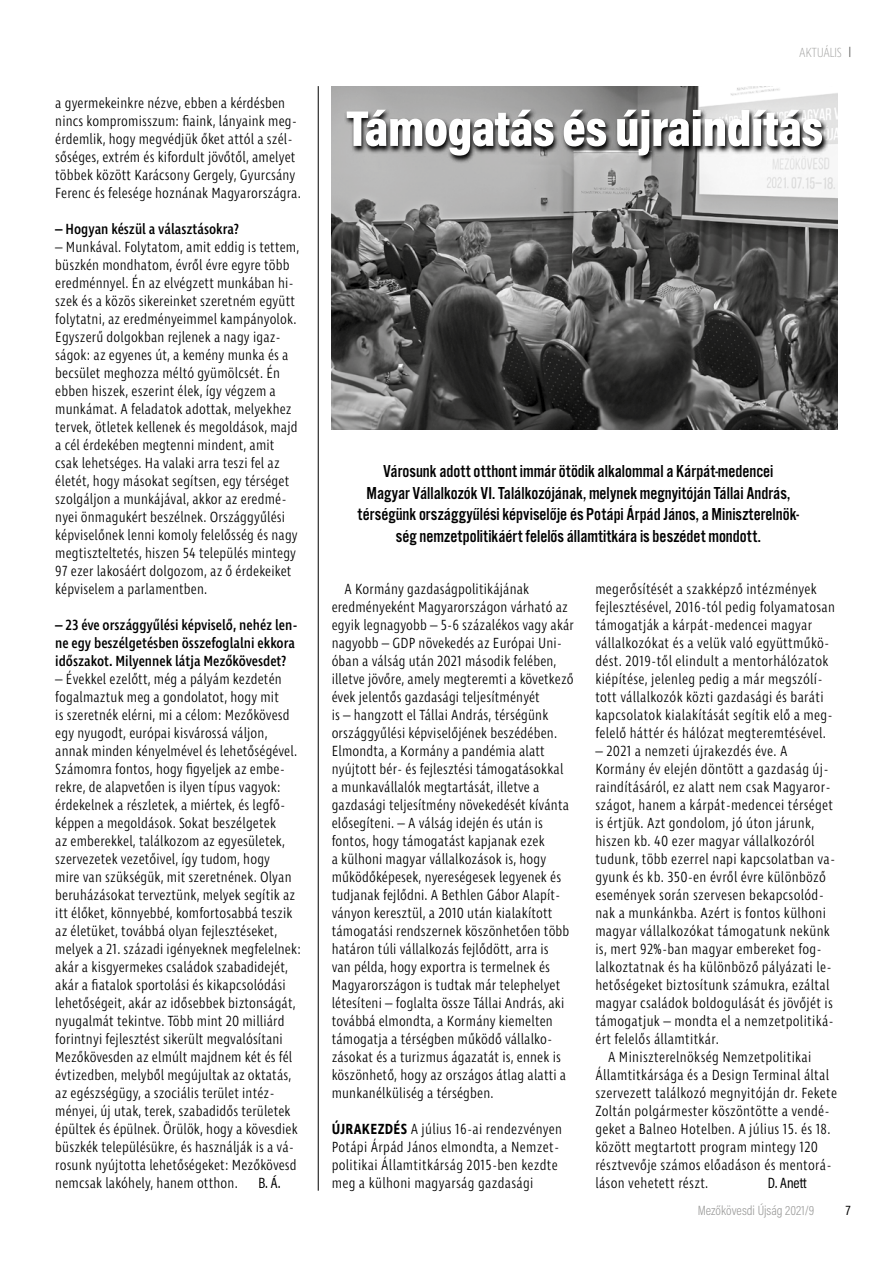
<style>
.page{position:relative;width:893px;height:1263px;background:#fff}
.page>*{position:absolute;margin:0;border:0;box-sizing:border-box;transform-origin:0 0}
.t1{font:900 51px "Acumin Pro Cond";letter-spacing:-.01em;color:#fff}
.t2{font:18px/21.6px "Alternate Got No 3 D";color:#000;text-align:center}
.t3{font:300 15px/18px "Ingra Cd";letter-spacing:.01em;color:#000}
.t4{font:500 15px/18px "Ingra Cd";color:#000}
.t5{font:15px "Acumin Pro Cond";color:#000}
.t6{font:300 13.5px "Acumin Pro Cond";color:#9d9d9c}
.t7{font:200 13.5px "Ingra Cd";letter-spacing:-.03em;color:#9d9d9c}
.t8{font:13.5px "Acumin Pro Cond";color:#000}
.s1{font-weight:600}
</style>
<div class="page">
<img style="left:332px;top:86px;width:506px;height:343px">
<hr style="left:318px;top:86px;width:1px;height:1105px;background:#000">
<svg style="left:344px;top:109px;width:485px;height:55px;background:#797878"></svg>
<p class="t3" style="left:55px;top:95px;width:247px">a gyermekeinkre nézve, ebben a kérdésben nincs kompromisszum: fiaink, lányaink meg&shy;érdemlik, hogy megvédjük őket attól a szél&shy;sőséges, extrém és kifordult jövőtől, amelyet többek között Karácsony Gergely, Gyurcsány Ferenc és felesége hoznának Magyarországra.</p>
<p class="t4" style="left:55px;top:221px;width:185px">– Hogyan készül a választásokra?</p>
<p class="t3" style="left:55px;top:239px;width:246px">– Munkával. Folytatom, amit eddig is tettem, büszkén mondhatom, évről évre egyre több eredménnyel. Én az elvégzett munkában hi&shy;szek és a közös sikereinket szeretném együtt folytatni, az eredményeimmel kampányolok.<br>Egyszerű dolgokban rejlenek a nagy igaz&shy;ságok: az egyenes út, a kemény munka és a becsület meghozza méltó gyümölcsét. Én ebben hiszek, eszerint élek, így végzem a munkámat. A feladatok adottak, melyekhez tervek, ötletek kellenek és megoldások, majd a cél érdekében megtenni mindent, amit csak lehetséges. Ha valaki arra teszi fel az életét, hogy másokat segítsen, egy térséget szolgáljon a munkájával, akkor az eredmé&shy;nyei önmagukért beszélnek. Országgyűlési képviselőnek lenni komoly felelősség és nagy megtiszteltetés, hiszen 54 település mintegy 97 ezer lakosáért dolgozom, az ő érdekeiket képviselem a parlamentben.</p>
<p class="t4" style="left:55px;top:617px;width:244px">– 23 éve országgyűlési képviselő, nehéz len&shy;ne egy beszélgetésben összefoglalni ekkora időszakot. Milyennek látja Mezőkövesdet?</p>
<p class="t3" style="left:55px;top:671px;width:247px">– Évekkel ezelőtt, még a pályám kezdetén fogalmaztuk meg a gondolatot, hogy mit<br>is szeretnék elérni, mi a célom: Mezőkövesd egy nyugodt, európai kisvárossá váljon, annak minden kényelmével és lehetőségével.<br>Számomra fontos, hogy figyeljek az embe&shy;rekre, de alapvetően is ilyen típus vagyok: érdekelnek a részletek, a miértek, és legfő&shy;képpen a megoldások. Sokat beszélgetek<br>az emberekkel, találkozom az egyesületek, szervezetek vezetőivel, így tudom, hogy<br>mire van szükségük, mit szeretnének. Olyan beruházásokat terveztünk, melyek segítik az itt élőket, könnyebbé, komfortosabbá teszik az életüket, továbbá olyan fejlesztéseket, melyek a 21. századi igényeknek megfelelnek: akár a kisgyermekes családok szabadidejét, akár a fiatalok sportolási és kikapcsolódási lehetőségeit, akár az idősebbek biztonságát, nyugalmát tekintve. Több mint 20 milliárd forintnyi fejlesztést sikerült megvalósítani Mezőkövesden az elmúlt majdnem két és fél évtizedben, melyből megújultak az oktatás, az egészségügy, a szociális terület intéz&shy;ményei, új utak, terek, szabadidős területek épültek és épülnek. Örülök, hogy a kövesdiek büszkék településükre, és használják is a vá&shy;rosunk nyújtotta lehetőségeket: Mezőkövesd nemcsak lakóhely, hanem otthon.</p>
<p class="t5" style="left:259px;top:1173px;width:23px">B. Á.</p>
<p class="t7" style="left:799px;top:44px;width:44px">AKTUÁLIS</p>
<h1 class="t1" style="left:346px;top:95px;width:478px">Támogatás és újraindítás</h1>
<p class="t2" style="left:358px;top:461px;width:443px">Városunk adott otthont immár ötödik alkalommal a Kárpát-medencei<br>Magyar Vállalkozók VI. Találkozójának, melynek megnyitóján Tállai András, térségünk országgyűlési képviselője és Potápi Árpád János, a Miniszterelnök&shy;ség nemzetpolitikáért felelős államtitkára is beszédet mondott.</p>
<p class="t3" style="left:332px;top:581px;width:244px;text-indent:13px">A Kormány gazdaságpolitikájának eredményeként Magyarországon várható az egyik legnagyobb – 5-6 százalékos vagy akár nagyobb – GDP növekedés az Európai Uni&shy;óban a válság után 2021 második felében, illetve jövőre, amely megteremti a következő évek jelentős gazdasági teljesítményét<br>is – hangzott el Tállai András, térségünk országgyűlési képviselőjének beszédében.<br>Elmondta, a Kormány a pandémia alatt nyújtott bér- és fejlesztési támogatásokkal<br>a munkavállalók megtartását, illetve a gazdasági teljesítmény növekedését kívánta elősegíteni. – A válság idején és után is fontos, hogy támogatást kapjanak ezek<br>a külhoni magyar vállalkozások is, hogy működőképesek, nyereségesek legyenek és tudjanak fejlődni. A Bethlen Gábor Alapít&shy;ványon keresztül, a 2010 után kialakított támogatási rendszernek köszönhetően több határon túli vállalkozás fejlődött, arra is<br>van példa, hogy exportra is termelnek és Magyarországon is tudtak már telephelyet létesíteni – foglalta össze Tállai András, aki továbbá elmondta, a Kormány kiemelten támogatja a térségben működő vállalko&shy;zásokat és a turizmus ágazatát is, ennek is köszönhető, hogy az országos átlag alatti a munkanélküliség a térségben.</p>
<p class="t3" style="left:332px;top:1121px;width:232px"><span class="s1">ÚJRAKEZDÉS</span> A július 16-ai rendezvényen Potápi Árpád János elmondta, a Nemzet&shy;politikai Államtitkárság 2015-ben kezdte meg a külhoni magyarság gazdasági</p>
<p class="t3" style="left:595px;top:581px;width:241px">megerősítését a szakképző intézmények fejlesztésével, 2016-tól pedig folyamatosan támogatják a kárpát-medencei magyar vállalkozókat és a velük való együttműkö&shy;dést. 2019-től elindult a mentorhálózatok kiépítése, jelenleg pedig a már megszólí&shy;tott vállalkozók közti gazdasági és baráti kapcsolatok kialakítását segítik elő a meg&shy;felelő háttér és hálózat megteremtésével.</p>
<p class="t3" style="left:595px;top:743px;width:194px">– 2021 a nemzeti újrakezdés éve. A</p>
<p class="t3" style="left:595px;top:761px;width:235px">Kormány év elején döntött a gazdaság új-</p>
<p class="t3" style="left:595px;top:779px;width:237px">raindításáról, ez alatt nem csak Magyaror-</p>
<p class="t3" style="left:595px;top:797px;width:239px">szágot, hanem a kárpát-medencei térséget</p>
<p class="t3" style="left:595px;top:815px;width:221px">is értjük. Azt gondolom, jó úton járunk,</p>
<p class="t3" style="left:595px;top:833px;width:221px">hiszen kb. 40 ezer magyar vállalkozóról</p>
<p class="t3" style="left:595px;top:851px;width:241px">tudunk, több ezerrel napi kapcsolatban va-</p>
<p class="t3" style="left:595px;top:869px;width:232px">gyunk és kb. 350-en évről évre különböző</p>
<p class="t3" style="left:595px;top:887px;width:230px">események során szervesen bekapcsolód-</p>
<p class="t3" style="left:595px;top:905px;width:232px">nak a munkánkba. Azért is fontos külhoni</p>
<p class="t3" style="left:595px;top:923px;width:236px">magyar vállalkozókat támogatunk nekünk</p>
<p class="t3" style="left:595px;top:941px;width:228px">is, mert 92%-ban magyar embereket fog-</p>
<p class="t3" style="left:595px;top:959px;width:238px">lalkoztatnak és ha különböző pályázati le-</p>
<p class="t3" style="left:595px;top:977px;width:236px">hetőségeket biztosítunk számukra, ezáltal</p>
<p class="t3" style="left:595px;top:995px;width:239px">magyar családok boldogulását és jövőjét is</p>
<p class="t3" style="left:595px;top:1013px;width:240px">támogatjuk – mondta el a nemzetpolitiká-</p>
<p class="t3" style="left:595px;top:1031px;width:125px">ért felelős államtitkár.</p>
<p class="t3" style="left:608px;top:1049px;width:205px">A Miniszterelnökség Nemzetpolitikai</p>
<p class="t3" style="left:595px;top:1067px;width:235px">Államtitkársága és a Design Terminal által</p>
<p class="t3" style="left:595px;top:1085px;width:243px">szervezett találkozó megnyitóján dr. Fekete</p>
<p class="t3" style="left:595px;top:1103px;width:236px">Zoltán polgármester köszöntötte a vendé-</p>
<p class="t3" style="left:595px;top:1121px;width:237px">geket a Balneo Hotelben. A július 15. és 18.</p>
<p class="t3" style="left:595px;top:1139px;width:224px">között megtartott program mintegy 120</p>
<p class="t3" style="left:595px;top:1157px;width:238px">résztvevője számos előadáson és mentorá-</p>
<p class="t3" style="left:595px;top:1175px;width:115px">láson vehetett részt.</p>
<p class="t5" style="left:768px;top:1173px;width:41px">D. Anett</p>
<p class="t6" style="left:698px;top:1202px;width:118px">Mezőkövesdi Újság 2021/9</p>
<p class="t8" style="left:846px;top:1202px;width:6px">7</p>
</div>
